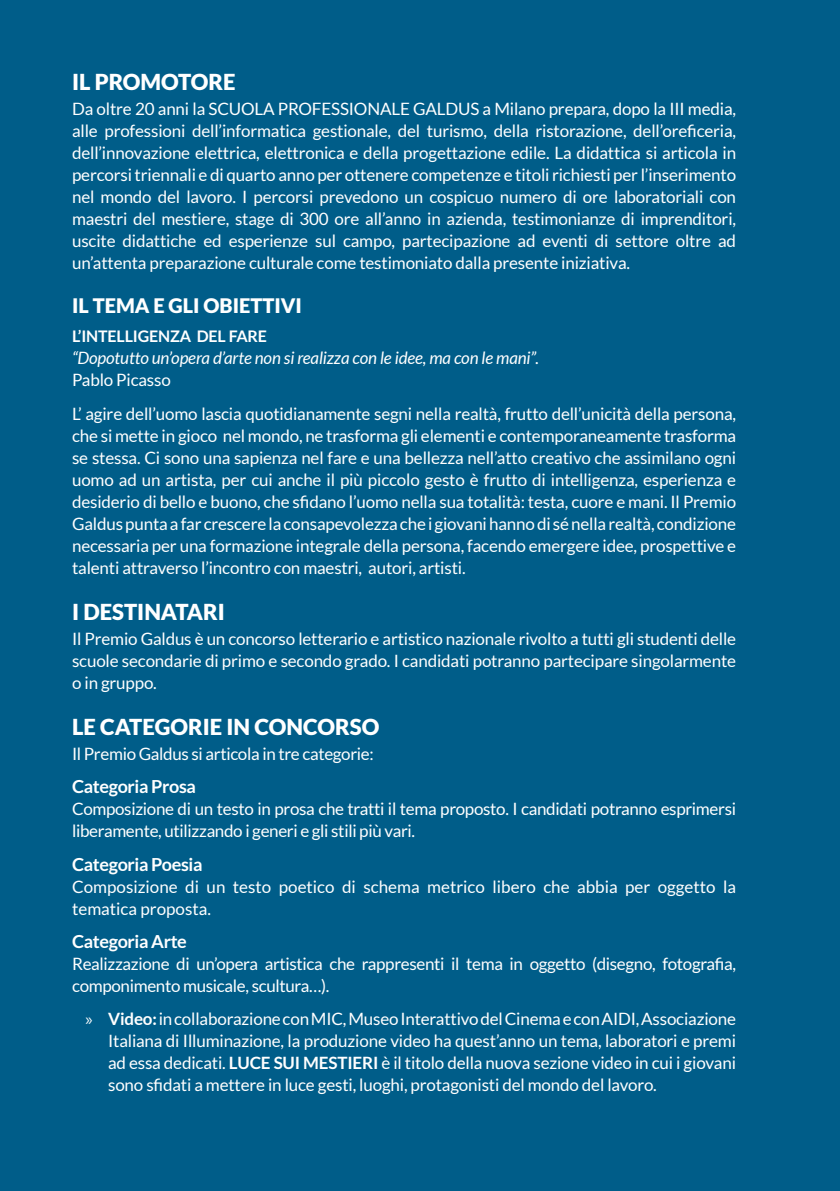
<style>
.page{position:relative;width:840px;height:1191px;background:#fff}
.page>*{position:absolute;margin:0;border:0;box-sizing:border-box;transform-origin:0 0}
.t1{font:900 22px "Lato";color:#fff}
.t2{font:900 20px "Lato";color:#fff}
.t3{font:700 18px "Lato";letter-spacing:-.02em;color:#fff}
.t4{font:17px/22px "Lato";letter-spacing:-.01em;color:#fff;text-align:justify}
.t5{font:italic 17px "Lato";letter-spacing:-.01em;color:#fff}
.t6{font:700 16px "Lato";letter-spacing:-.01em;color:#fff}
.s1{font-family:"Myriad Pro"}
.s2{font-weight:700}
</style>
<div class="page">
<div style="left:0;top:0;width:839px;height:1191px;background:#005d89"></div>
<p class="t1" style="left:72px;top:69px;width:165px">IL PROMOTORE</p>
<p class="t4" style="left:72px;top:97px;width:665px">Da oltre 20 anni la SCUOLA PROFESSIONALE GALDUS a Milano prepara, dopo la III media, alle professioni dell’informatica gestionale, del turismo, della ristorazione, dell’oreficeria, dell’innovazione elettrica, elettronica e della progettazione edile. La didattica si articola in percorsi triennali e di quarto anno per ottenere competenze e titoli richiesti per l’inserimento nel mondo del lavoro. I percorsi prevedono un cospicuo numero di ore laboratoriali con maestri del mestiere, stage di 300 ore all’anno in azienda, testimonianze di imprenditori, uscite didattiche ed esperienze sul campo, partecipazione ad eventi di settore oltre ad un’attenta preparazione culturale come testimoniato dalla presente iniziativa.</p>
<p class="t2" style="left:72px;top:294px;width:231px">IL TEMA E GLI OBIETTIVI</p>
<p class="t6" style="left:72px;top:327px;width:196px">L’INTELLIGENZA DEL FARE</p>
<p class="t5" style="left:72px;top:349px;width:468px">“Dopotutto un’opera d’arte non si realizza con le idee, ma con le mani”.</p>
<p class="t4" style="left:72px;top:363px;width:665px;line-height:33.4px">Pablo Picasso<br>L’ agire dell’uomo lascia quotidianamente segni nella realtà, frutto dell’unicità della persona,</p>
<p class="t4" style="left:72px;top:424px;width:665px">che si mette in gioco nel mondo, ne trasforma gli elementi e contemporaneamente trasforma se stessa. Ci sono una sapienza nel fare e una bellezza nell’atto creativo che assimilano ogni uomo ad un artista, per cui anche il più piccolo gesto è frutto di intelligenza, esperienza e desiderio di bello e buono, che sfidano l’uomo nella sua totalità: testa, cuore e mani. Il Premio Galdus punta a far crescere la consapevolezza che i giovani hanno di sé nella realtà, condizione necessaria per una formazione integrale della persona, facendo emergere idee, prospettive e talenti attraverso l’incontro con maestri, autori, artisti.</p>
<p class="t1" style="left:72px;top:599px;width:154px">I DESTINATARI</p>
<p class="t4" style="left:72px;top:627px;width:665px">Il Premio Galdus è un concorso letterario e artistico nazionale rivolto a tutti gli studenti delle scuole secondarie di primo e secondo grado. I candidati potranno partecipare singolarmente o in gruppo.</p>
<p class="t1" style="left:72px;top:714px;width:309px">LE CATEGORIE IN CONCORSO</p>
<p class="t4" style="left:72px;top:742px;width:303px">Il Premio Galdus si articola in tre categorie:</p>
<p class="t3" style="left:72px;top:776px;width:125px">Categoria Prosa</p>
<p class="t4" style="left:72px;top:798px;width:665px">Composizione di un testo in prosa che tratti il tema proposto. I candidati potranno esprimersi liberamente, utilizzando i generi e gli stili più vari.</p>
<p class="t3" style="left:72px;top:854px;width:132px">Categoria Poesia</p>
<p class="t4" style="left:72px;top:875px;width:665px">Composizione di un testo poetico di schema metrico libero che abbia per oggetto la tematica proposta.</p>
<p class="t3" style="left:72px;top:931px;width:116px">Categoria Arte</p>
<p class="t4" style="left:72px;top:952px;width:665px">Realizzazione di un’opera artistica che rappresenti il tema in oggetto (disegno, fotografia, componimento musicale, scultura…).</p>
<p class="t4" style="left:108px;top:1008px;width:629px;text-indent:-23px"><span class="s1">»</span> <span class="s2">Video:</span> in collaborazione con MIC, Museo Interattivo del Cinema e con AIDI, Associazione Italiana di Illuminazione, la produzione video ha quest’anno un tema, laboratori e premi ad essa dedicati. <span class="s2">LUCE SUI MESTIERI</span> è il titolo della nuova sezione video in cui i giovani sono sfidati a mettere in luce gesti, luoghi, protagonisti del mondo del lavoro.</p>
</div>
